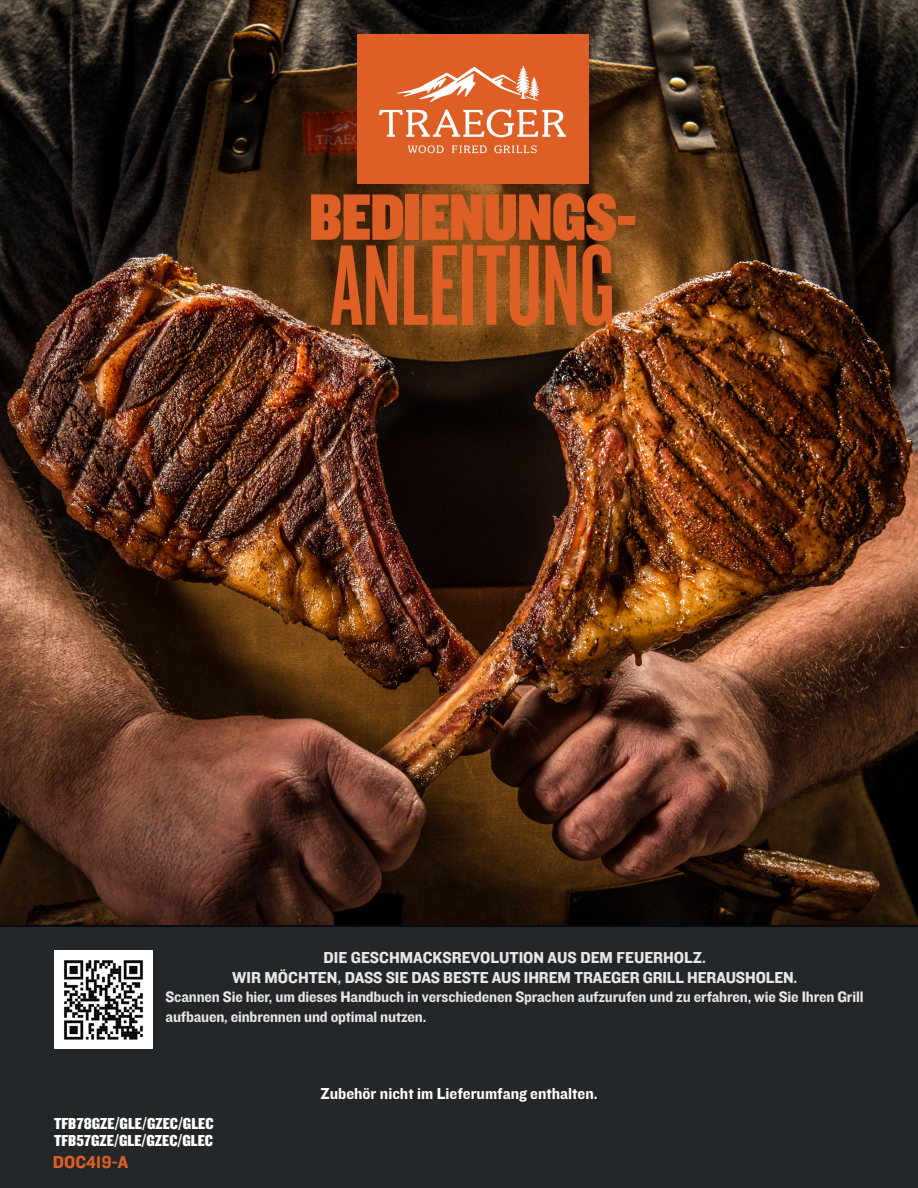
<style>
.page{position:relative;width:918px;height:1188px;background:#fff}
.page>*{position:absolute;margin:0;border:0;box-sizing:border-box;transform-origin:0 0}
.t1{font:119.1px "Knockout 47 Bantamweight";color:#dd5f26;scale:.96 1}
.t2{font:68.1px "Knockout 90 Ultmt Welterwt";color:#dd5f26;scale:.96 1}
.t3{font:18px "Knockout 51 Middleweight";color:#dd5f26}
.OM_Cover_Head_Manual{font:16.5px/19.8px "Knockout 51 Middleweight";letter-spacing:-.01em;color:#e6e7e9;text-align:center}
.t4{font:16.5px/17.5px "Knockout 69 Full Liteweight";color:#fff;scale:1.16 1}
.List_indented_letter{font:16.5px "Knockout 51 Middleweight";color:#fff}
.OM_Cover_Text{font:15.75px/19.5px "Knockout 51 Middleweight";letter-spacing:-.01em;color:#e6e7e9}
</style>
<div class="page">
<img style="left:0;top:0;width:918px;height:925px">
<div style="left:0;top:925px;width:918px;height:263px;background:#242729"></div>
<div style="left:357px;top:35px;width:231px;height:149px;background:#dd5f26"></div>
<svg style="left:379px;top:109px;width:187px;height:28px"></svg>
<svg style="left:408px;top:145px;width:36px;height:8px"></svg>
<svg style="left:452px;top:146px;width:35px;height:7px"></svg>
<svg style="left:494px;top:145px;width:43px;height:8px"></svg>
<svg style="left:396px;top:66px;width:143px;height:36px"></svg>
<img style="left:54px;top:951px;width:99px;height:97px">
<p class="t2" style="left:309px;top:171px;width:341px">BEDIENUNGS-</p>
<p class="t1" style="left:331px;top:216px;width:297px">ANLEITUNG</p>
<p class="OM_Cover_Head_Manual" style="left:232px;top:947px;width:567px">DIE GESCHMACKSREVOLUTION AUS DEM FEUERHOLZ.<br>WIR MÖCHTEN, DASS SIE DAS BESTE AUS IHREM TRAEGER GRILL HERAUSHOLEN.</p>
<p class="OM_Cover_Text" style="left:166px;top:987px;width:699px">Scannen Sie hier, um dieses Handbuch in verschiedenen Sprachen aufzurufen und zu erfahren, wie Sie Ihren Grill aufbauen, einbrennen und optimal nutzen.</p>
<p class="t4" style="left:54px;top:1114px;width:139px">TFB78GZE/GLE/GZEC/GLEC<br>TFB57GZE/GLE/GZEC/GLEC</p>
<p class="t3" style="left:53px;top:1149px;width:77px">DOC419-A</p>
<p class="List_indented_letter" style="left:320px;top:1082px;width:279px">Zubehör nicht im Lieferumfang enthalten.</p>
</div>
